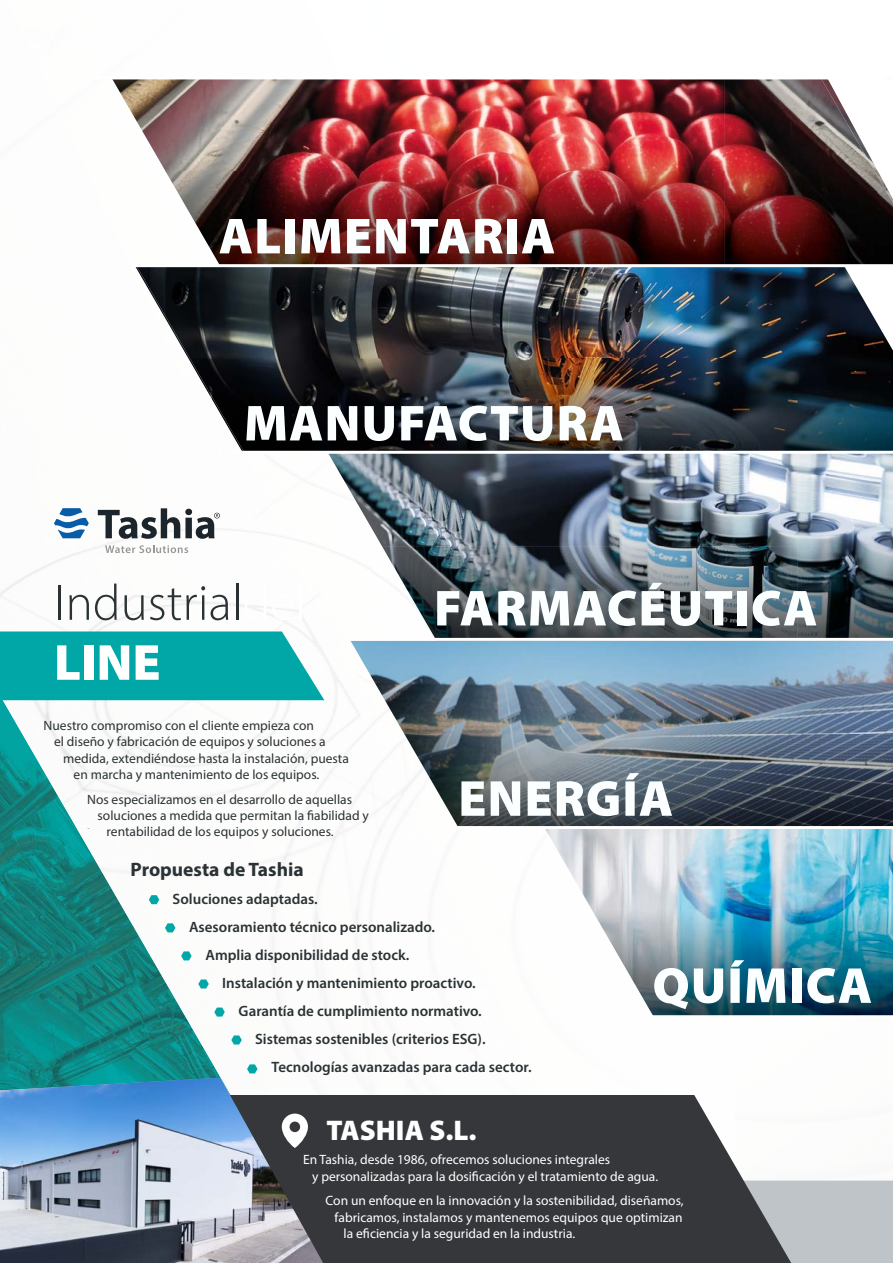
<style>
.page{position:relative;width:893px;height:1263px;background:#fff}
.page>*{position:absolute;margin:0;border:0;box-sizing:border-box;transform-origin:0 0}
.t1{font:900 51px "Myriad Pro";letter-spacing:.02em;color:#fcffff}
.t2{font:300 51px/60px "Myriad Pro";color:#2b3234}
.t3{font:900 28.5px "Myriad Pro";color:#fff}
.t4{font:700 19.5px "Myriad Pro";color:#2b3234}
.t5{font:600 15px "Myriad Pro";color:#2b3234}
.t6{font:13.5px "Myriad Pro";color:#2b3234}
.t7{font:13.5px/16.2px "Myriad Pro";color:#fff}
.s1{color:#fff}
.s2{font-weight:900;color:#fff}
</style>
<div class="page">
<img style="left:212px;top:528px;width:53px;height:546px">
<svg style="left:36px;top:700px;width:194px;height:311px"></svg>
<img style="left:0;top:700px;width:36px;height:377px">
<img style="left:36px;top:758px;width:49px;height:319px">
<img style="left:84px;top:842px;width:49px;height:235px">
<img style="left:133px;top:926px;width:49px;height:151px">
<img style="left:182px;top:1011px;width:48px;height:66px">
<div style="left:799px;top:1180px;width:94px;height:83px;background:#bec4c8"></div>
<svg style="left:323px;top:1095px;width:476px;height:168px;fill:#35373a"></svg>
<img style="left:350px;top:641px;width:543px;height:93px">
<img style="left:404px;top:734px;width:489px;height:92px">
<img style="left:595px;top:829px;width:298px;height:186px">
<img style="left:545px;top:829px;width:51px;height:87px">
<img style="left:328px;top:454px;width:469px;height:92px">
<img style="left:797px;top:454px;width:96px;height:184px">
<img style="left:382px;top:546px;width:416px;height:92px">
<img style="left:136px;top:267px;width:757px;height:92px">
<img style="left:190px;top:359px;width:703px;height:92px">
<img style="left:112px;top:79px;width:612px;height:92px">
<img style="left:724px;top:79px;width:154px;height:185px">
<img style="left:165px;top:171px;width:560px;height:93px">
<img style="left:878px;top:177px;width:15px;height:87px">
<svg style="left:0;top:631px;width:324px;height:69px"></svg>
<img style="left:0;top:1077px;width:323px;height:186px">
<svg style="left:282px;top:1113px;width:26px;height:35px"></svg>
<div style="left:290px;top:1121px;width:10px;height:11px;background:#35373a;border-radius:50%"></div>
<svg style="left:231px;top:1035px;width:11px;height:9px"></svg>
<svg style="left:247px;top:1064px;width:10px;height:9px"></svg>
<svg style="left:214px;top:1007px;width:11px;height:9px"></svg>
<svg style="left:198px;top:979px;width:11px;height:9px"></svg>
<svg style="left:181px;top:951px;width:11px;height:9px"></svg>
<svg style="left:165px;top:923px;width:10px;height:9px"></svg>
<svg style="left:149px;top:895px;width:10px;height:9px"></svg>
<svg style="left:98px;top:508px;width:122px;height:31px"></svg>
<svg style="left:54px;top:508px;width:35px;height:30px"></svg>
<svg style="left:105px;top:545px;width:83px;height:8px"></svg>
<h1 class="t1" style="left:219px;top:202px;width:338px">ALIMENTARIA</h1>
<h1 class="t1" style="left:244px;top:389px;width:381px">MANUFACTURA</h1>
<h1 class="t2" style="left:54px;top:572px;width:253px">Industrial<span class="s1">del<br></span><span class="s2">LINE</span></h1>
<h1 class="t1" style="left:434px;top:574px;width:385px">FARMACÉUTICA</h1>
<p class="t6" style="left:44px;top:717px;width:272px">Nuestro compromiso con el cliente empieza con</p>
<p class="t6" style="left:54px;top:734px;width:273px">el diseño y fabricación de equipos y soluciones a</p>
<p class="t6" style="left:63px;top:750px;width:287px">medida, extendiéndose hasta la instalación, puesta</p>
<p class="t6" style="left:74px;top:766px;width:247px">en marcha y mantenimiento de los equipos.</p>
<p class="t6" style="left:87px;top:791px;width:267px">Nos especializamos en el desarrollo de aquellas</p>
<p class="t6" style="left:98px;top:807px;width:273px">soluciones a medida que permitan la fiabilidad y</p>
<p class="t6" style="left:107px;top:823px;width:229px">rentabilidad de los equipos y soluciones.</p>
<h3 class="t4" style="left:131px;top:857px;width:175px">Propuesta de Tashia</h3>
<p class="t5" style="left:151px;top:890px;width:168px">• Soluciones adaptadas.</p>
<p class="t5" style="left:168px;top:918px;width:269px">• Asesoramiento técnico personalizado.</p>
<p class="t5" style="left:184px;top:946px;width:227px">• Amplia disponibilidad de stock.</p>
<p class="t5" style="left:201px;top:974px;width:276px">• Instalación y mantenimiento proactivo.</p>
<p class="t5" style="left:217px;top:1002px;width:266px">• Garantía de cumplimiento normativo.</p>
<p class="t5" style="left:234px;top:1030px;width:253px">• Sistemas sostenibles (criterios ESG).</p>
<p class="t5" style="left:250px;top:1058px;width:283px">• Tecnologías avanzadas para cada sector.</p>
<h1 class="t1" style="left:458px;top:764px;width:216px">ENERGÍA</h1>
<h1 class="t1" style="left:652px;top:951px;width:221px">QUÍMICA</h1>
<h2 class="t3" style="left:326px;top:1111px;width:152px">TASHIA S.L.</h2>
<p class="t7" style="left:312px;top:1152px;width:347px;text-indent:-9px">En Tashia, desde 1986, ofrecemos soluciones integrales<br>y personalizadas para la dosificación y el tratamiento de agua.</p>
<p class="t7" style="left:326px;top:1192px;width:360px">Con un enfoque en la innovación y la sostenibilidad, diseñamos,</p>
<p class="t7" style="left:335px;top:1209px;width:349px">fabricamos, instalamos y mantenemos equipos que optimizan</p>
<p class="t7" style="left:344px;top:1225px;width:233px">la eficiencia y la seguridad en la industria.</p>
</div>
